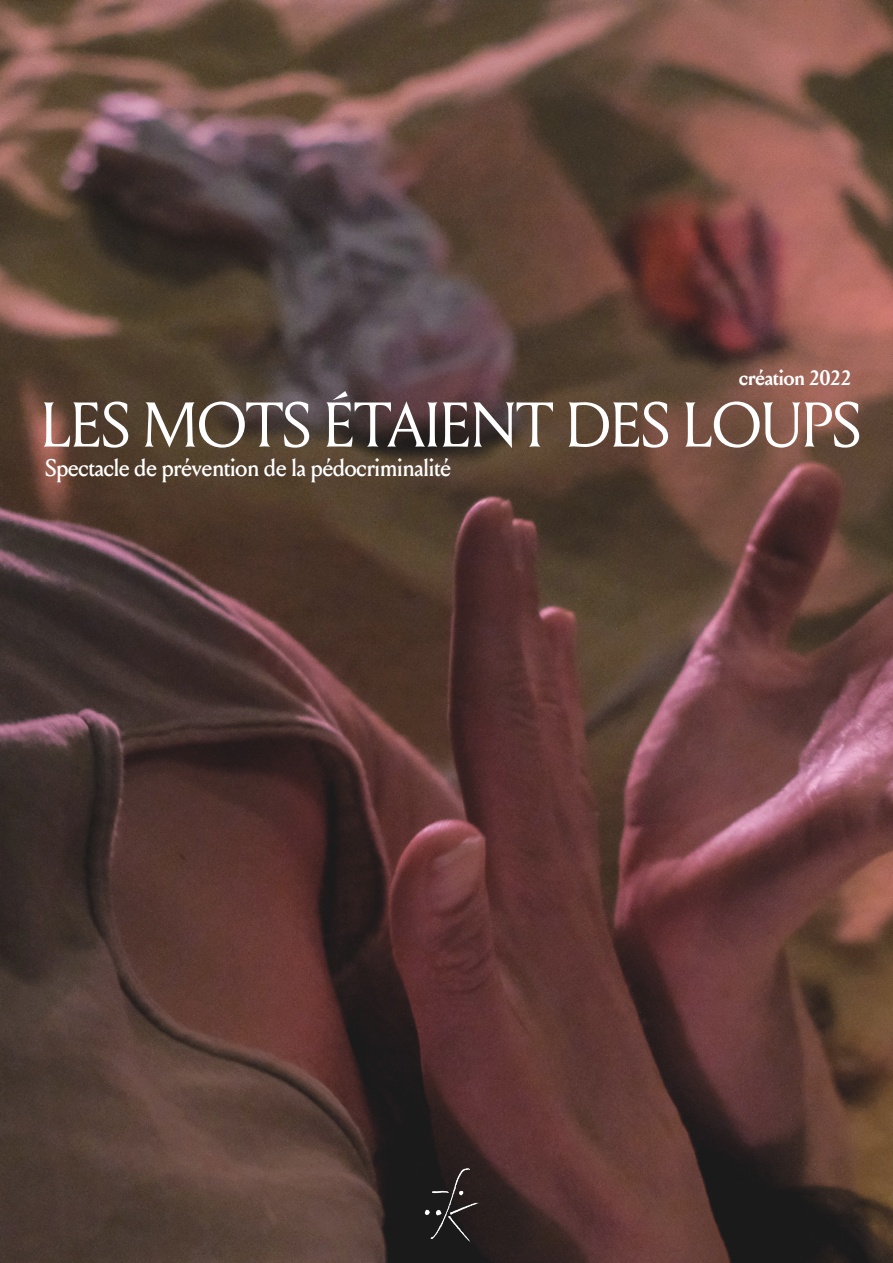
<style>
.page{position:relative;width:893px;height:1263px;background:#fff}
.page>*{position:absolute;margin:0;border:0;box-sizing:border-box;transform-origin:0 0}
.t1{font:63px "Louize Displaytrial";color:#fff}
.t2{font:500 24px "Louize Displaytrial";color:#fff}
.t3{font:700 21px "Louize Displaytrial";color:#fff}
</style>
<div class="page">
<img style="left:0;top:0;width:893px;height:1263px">
<img style="left:377px;top:1131px;width:139px;height:123px">
<p class="t3" style="left:739px;top:365px;width:113px">création 2022</p>
<h1 class="t1" style="left:41px;top:390px;width:821px">LES MOTS ÉTAIENT DES LOUPS</h1>
<p class="t2" style="left:46px;top:454px;width:407px">Spectacle de prévention de la pédocriminalité</p>
</div>
